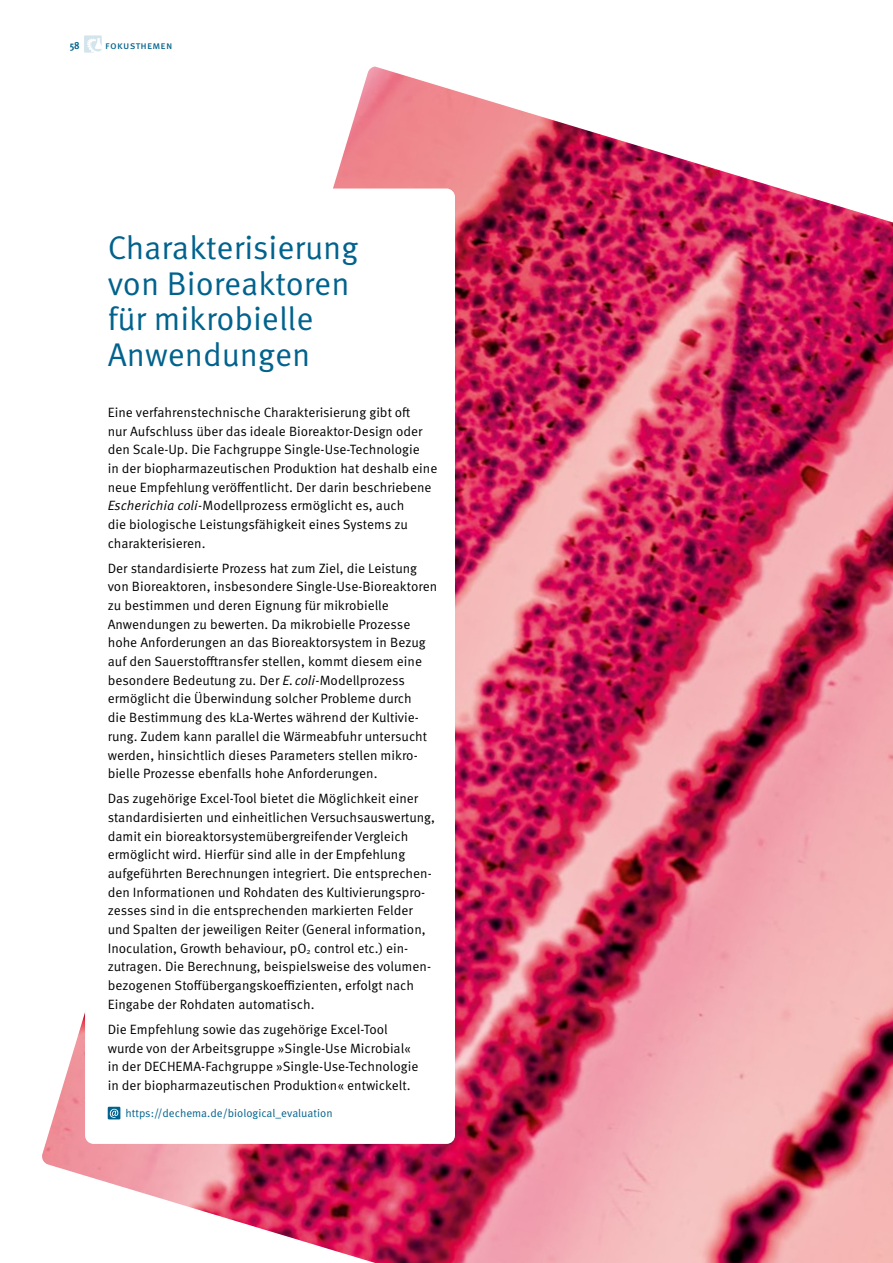
<style>
.page{position:relative;width:893px;height:1263px;background:#fff}
.page>*{position:absolute;margin:0;border:0;box-sizing:border-box;transform-origin:0 0}
.t1{font:32.85px/35.8px "Meta OT Norm";color:#00628d}
.t2{font:13.5px/18.8px "Meta OT Norm";color:#000}
.t3{font:11.25px "Meta OT Norm";color:#00628d}
.t4{font:10.5px "Meta OT";letter-spacing:.02em;color:#00628d}
.t5{font:700 condensed 10.5px "Meta OT";color:#00628d}
.s1{font-family:"Meta OT Norm Ita"}
</style>
<div class="page">
<svg style="left:84px;top:35px;width:18px;height:18px"></svg>
<img style="left:42px;top:67px;width:851px;height:1196px">
<div style="left:85px;top:189px;width:370px;height:955px;background:#fff;border-radius:9px"></div>
<svg style="left:108px;top:1107px;width:12px;height:12px"></svg>
<svg style="left:110px;top:1109px;width:8px;height:9px"></svg>
<p class="t5" style="left:70px;top:39px;width:11px">58</p>
<p class="t4" style="left:105px;top:39px;width:69px">fokusthemen</p>
<h1 class="t1" style="left:108px;top:230px;width:252px">Charakterisierung von Bioreaktoren für mikrobielle<br>Anwendungen</h1>
<p class="t2" style="left:108px;top:403px;width:331px">Eine verfahrenstechnische Charakterisierung gibt oft<br>nur Aufschluss über das ideale Bioreaktor-Design oder den Scale-Up. Die Fachgruppe Single-Use-Technologie<br>in der biopharmazeutischen Produktion hat deshalb eine neue Empfehlung veröffentlicht. Der darin beschriebene <span class="s1">Escherichia coli-</span>Modellprozess ermöglicht es, auch<br>die biologische Leistungsfähigkeit eines Systems zu charakterisieren.</p>
<p class="t2" style="left:108px;top:559px;width:331px">Der standardisierte Prozess hat zum Ziel, die Leistung von Bioreaktoren, insbesondere Single-Use-Bioreaktoren zu bestimmen und deren Eignung für mikrobielle Anwendungen zu bewerten. Da mikrobielle Prozesse hohe Anforderungen an das Bioreaktorsystem in Bezug auf den Sauerstofftransfer stellen, kommt diesem eine besondere Bedeutung zu. Der <span class="s1">E. coli-</span>Modellprozess ermöglicht die Überwindung solcher Probleme durch<br>die Bestimmung des kLa-Wertes während der Kultivie&shy;rung. Zudem kann parallel die Wärmeabfuhr untersucht werden, hinsichtlich dieses Parameters stellen mikro&shy;bielle Prozesse ebenfalls hohe Anforderungen.</p>
<p class="t2" style="left:108px;top:789px;width:329px">Das zugehörige Excel-Tool bietet die Möglichkeit einer standardisierten und einheitlichen Versuchsauswertung, damit ein bioreaktorsystemübergreifender Vergleich ermöglicht wird. Hierfür sind alle in der Empfehlung aufgeführten Berechnungen integriert. Die entsprechen&shy;den Informationen und Rohdaten des Kultivierungspro&shy;zesses sind in die entsprechenden markierten Felder und Spalten der jeweiligen Reiter (General information, Inoculation, Growth behaviour, pO<sub>2</sub> control etc.) ein&shy;zutragen. Die Berechnung, beispielsweise des volumen&shy;bezogenen Stoffübergangskoeffizienten, erfolgt nach Eingabe der Rohdaten automatisch.</p>
<p class="t2" style="left:108px;top:1020px;width:312px">Die Empfehlung sowie das zugehörige Excel-Tool wurde von der Arbeitsgruppe »Single-Use Microbial« in der DECHEMA-Fachgruppe »Single-Use-Technologie in der biopharmazeutischen Produktion« entwickelt.</p>
<p class="t3" style="left:126px;top:1106px;width:209px">https://dechema.de/biological_evaluation</p>
</div>
